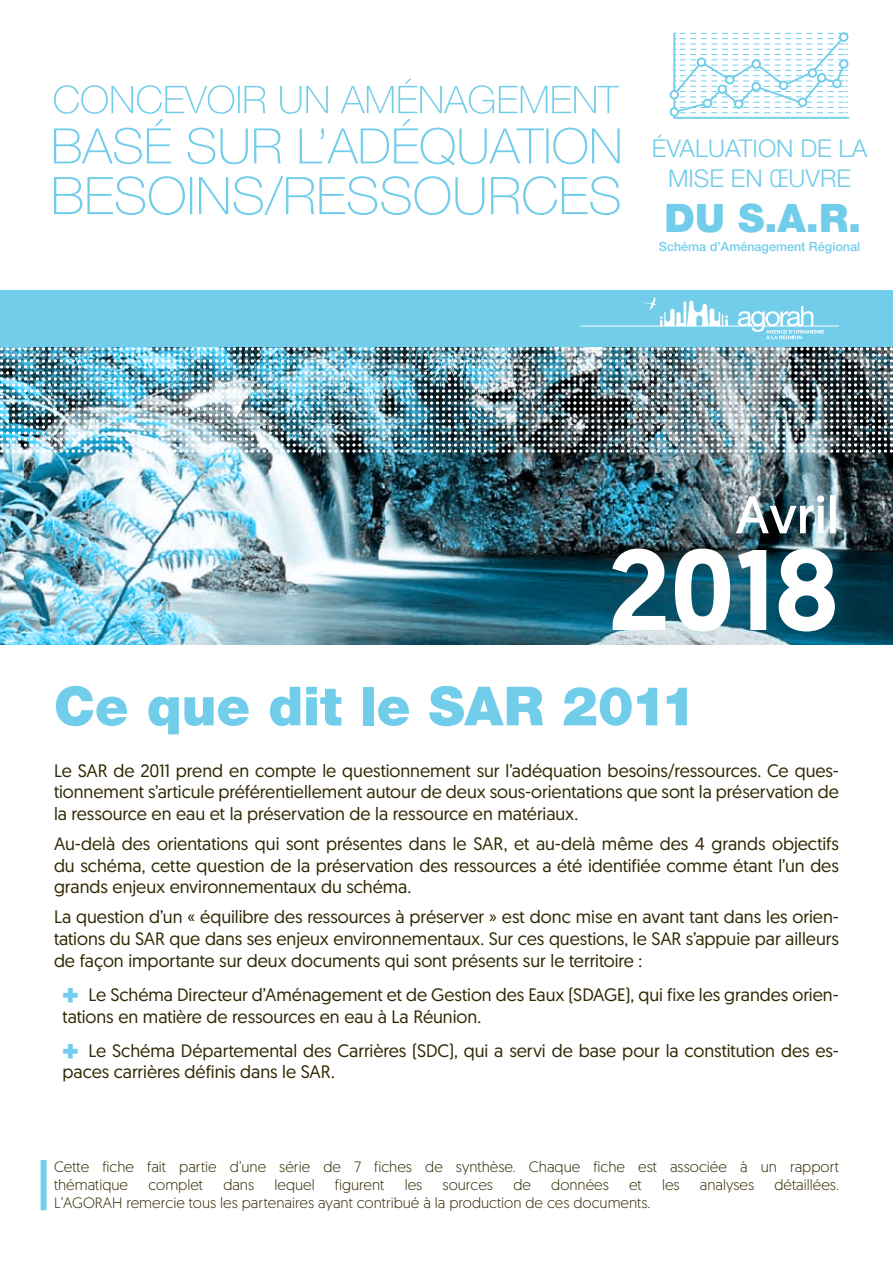
<style>
.page{position:relative;width:893px;height:1263px;background:#fff}
.page>*{position:absolute;margin:0;border:0;box-sizing:border-box;transform-origin:0 0}
.t1{font:900 54px "Helvetica Neue LT Std";letter-spacing:-.005em;color:#72cdea}
.t2{font:900 39.3px "Helvetica Neue LT Std";color:#72cdea}
.t3{font:300 24.6px/29.5px "Helvetica Neue LT Std";color:#72cdea;text-align:right}
.t4{font:18px/21.6px "Geomanist";letter-spacing:-.005em;color:#2f2800;text-align:justify}
.t5{font:300 15px/18px "Geomanist";color:#2f2800}
.t6{font:500 12.6px "Helvetica Neue LT Std";color:#72cdea}
.s1{font-stretch:condensed}
</style>
<div class="page">
<div style="left:0;top:291px;width:893px;height:55px;background:#72cdea"></div>
<hr style="left:673px;top:33px;width:2px;height:85px;background:#72cdea">
<hr style="left:674px;top:117px;width:174px;height:2px;background:#72cdea">
<div style="left:670px;top:90px;width:9px;height:9px;border:2px solid #72cdea;border-radius:50%"></div>
<svg style="left:672px;top:32px;width:177px;height:82px"></svg>
<div style="left:840px;top:60px;width:7px;height:8px;background:#fff;border-radius:50%"></div>
<div style="left:839px;top:59px;width:9px;height:10px;border:2px solid #72cdea;border-radius:50%"></div>
<div style="left:833px;top:80px;width:8px;height:7px;background:#fff;border-radius:50%"></div>
<div style="left:832px;top:79px;width:10px;height:9px;border:2px solid #72cdea;border-radius:50%"></div>
<div style="left:818px;top:74px;width:7px;height:8px;background:#fff;border-radius:50%"></div>
<div style="left:817px;top:73px;width:9px;height:10px;border:2px solid #72cdea;border-radius:50%"></div>
<div style="left:799px;top:98px;width:7px;height:8px;background:#fff;border-radius:50%"></div>
<div style="left:798px;top:98px;width:9px;height:9px;border:2px solid #72cdea;border-radius:50%"></div>
<div style="left:752px;top:83px;width:8px;height:7px;background:#fff;border-radius:50%"></div>
<div style="left:751px;top:82px;width:10px;height:9px;border:2px solid #72cdea;border-radius:50%"></div>
<div style="left:735px;top:100px;width:7px;height:8px;background:#fff;border-radius:50%"></div>
<div style="left:734px;top:99px;width:9px;height:10px;border:2px solid #72cdea;border-radius:50%"></div>
<div style="left:718px;top:85px;width:8px;height:8px;background:#fff;border-radius:50%"></div>
<div style="left:718px;top:84px;width:9px;height:10px;border:2px solid #72cdea;border-radius:50%"></div>
<div style="left:704px;top:100px;width:7px;height:7px;background:#fff;border-radius:50%"></div>
<div style="left:703px;top:99px;width:9px;height:9px;border:2px solid #72cdea;border-radius:50%"></div>
<div style="left:670px;top:108px;width:8px;height:8px;background:#fff;border-radius:50%"></div>
<div style="left:670px;top:107px;width:9px;height:10px;border:2px solid #72cdea;border-radius:50%"></div>
<img style="left:0;top:346px;width:893px;height:298px">
<hr style="left:580px;top:326px;width:259px;height:1px;background:#fff">
<svg style="left:738px;top:306px;width:86px;height:33px"></svg>
<svg style="left:641px;top:297px;width:87px;height:29px"></svg>
<img style="left:0;top:347px;width:893px;height:106px">
<svg style="left:612px;top:548px;width:223px;height:83px"></svg>
<svg style="left:736px;top:495px;width:100px;height:38px"></svg>
<svg style="left:54px;top:176px;width:566px;height:39px"></svg>
<svg style="left:54px;top:79px;width:566px;height:86px"></svg>
<div style="left:41px;top:1160px;width:6px;height:50px;background:#72cdea"></div>
<h3 class="t3" style="left:652px;top:133px;width:202px">ÉVALUATION DE LA<br>MISE EN <span class="s1">œ</span>UVRE</h3>
<h2 class="t2" style="left:665px;top:195px;width:198px">DU s.a.r.</h2>
<p class="t6" style="left:659px;top:239px;width:203px">Schéma d’Aménagement Régional</p>
<h1 class="t1" style="left:54px;top:674px;width:414px">Ce que dit le SAR</h1>
<h1 class="t1" style="left:562px;top:674px;width:136px">2011</h1>
<p class="t4" style="left:54px;top:759px;width:786px">Le SAR de 2011 prend en compte le questionnement sur l’adéquation besoins/ressources. Ce ques&shy;tionnement s’articule préférentiellement autour de deux sous-orientations que sont la préservation de la ressource en eau et la préservation de la ressource en matériaux.</p>
<p class="t4" style="left:54px;top:832px;width:786px">Au-delà des orientations qui sont présentes dans le SAR, et au-delà même des 4 grands objectifs du schéma, cette question de la préservation des ressources a été identifiée comme étant l’un des grands enjeux environnementaux du schéma.</p>
<p class="t4" style="left:54px;top:906px;width:786px">La question d’un « équilibre des ressources à préserver » est donc mise en avant tant dans les orien&shy;tations du SAR que dans ses enjeux environnementaux. Sur ces questions, le SAR s’appuie par ailleurs de façon importante sur deux documents qui sont présents sur le territoire :</p>
<p class="t4" style="left:63px;top:983px;width:778px;text-indent:26px">Le Schéma Directeur d’Aménagement et de Gestion des Eaux (SDAGE), qui fixe les grandes orien&shy;tations en matière de ressources en eau à La Réunion.</p>
<p class="t4" style="left:63px;top:1039px;width:778px;text-indent:26px">Le Schéma Départemental des Carrières (SDC), qui a servi de base pour la constitution des es&shy;paces carrières définis dans le SAR.</p>
<p class="t5" style="left:54px;top:1157px;width:786px">Cette fiche fait partie d’une série de 7 fiches de synthèse. Chaque fiche est associée à un rapport thématique</p>
<p class="t5" style="left:148px;top:1175px;width:56px">complet</p>
<p class="t5" style="left:223px;top:1175px;width:32px">dans</p>
<p class="t5" style="left:274px;top:1175px;width:42px">lequel</p>
<p class="t5" style="left:335px;top:1175px;width:51px">figurent</p>
<p class="t5" style="left:405px;top:1175px;width:19px">les</p>
<p class="t5" style="left:443px;top:1175px;width:52px">sources</p>
<p class="t5" style="left:513px;top:1175px;width:19px">de</p>
<p class="t5" style="left:551px;top:1175px;width:59px">données</p>
<p class="t5" style="left:629px;top:1175px;width:14px">et</p>
<p class="t5" style="left:662px;top:1175px;width:19px">les</p>
<p class="t5" style="left:700px;top:1175px;width:56px">analyses</p>
<p class="t5" style="left:774px;top:1175px;width:66px">détaillées.</p>
<p class="t5" style="left:54px;top:1193px;width:598px">L’AGORAH remercie tous les partenaires ayant contribué à la production de ces documents.</p>
</div>
